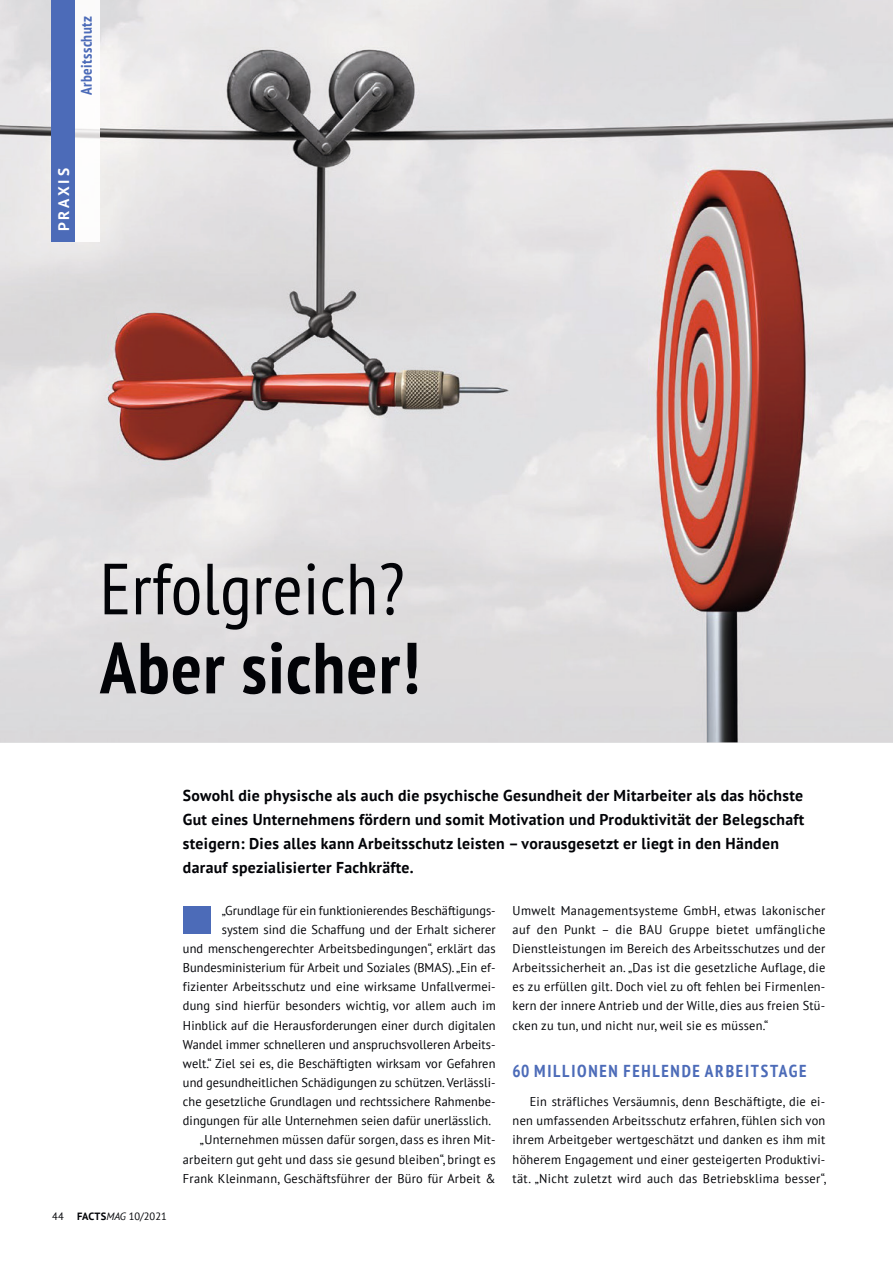
<style>
.page{position:relative;width:893px;height:1263px;background:#fff}
.page>*{position:absolute;margin:0;border:0;box-sizing:border-box;transform-origin:0 0}
.t1{font:condensed 72.3px "PT Sans";letter-spacing:.01em;color:#020307}
.t2{font:700 condensed 72.3px "PT Sans";letter-spacing:.02em;color:#020307}
.t3{font:700 condensed 17.25px "PT Sans";letter-spacing:.1em;color:#4c6bb8}
.t4{font:700 15.75px/24px "PT Sans";letter-spacing:.02em;color:#020307}
.t5{font:700 condensed 15.3px "PT Sans";letter-spacing:.03em;color:#4c6bb8}
.t6{font:700 15.3px "PT Sans";letter-spacing:.19em;color:#fff}
.t7{font:12.75px/19.2px "PT Sans";letter-spacing:.01em;color:#020307;text-align:justify}
.t8{font:10.5px "PT Sans";color:#020307}
.s1{font-weight:700}
.s2{font-style:italic}
</style>
<div class="page">
<div style="left:183px;top:906px;width:28px;height:28px;background:#4c6bb8"></div>
<img style="left:0;top:0;width:893px;height:742px">
<div style="left:51px;top:0;width:25px;height:242px;background:#4c6bb8"></div>
<img style="left:76px;top:0;width:24px;height:242px">
<p class="t5" style="left:76px;top:95px;width:81px;rotate:-90deg">Arbeitsschutz</p>
<p class="t6" style="left:53px;top:231px;width:65px;rotate:-90deg">PRAXIS</p>
<h1 class="t1" style="left:100px;top:542px;width:306px">Erfolgreich?</h1>
<h1 class="t2" style="left:100px;top:620px;width:321px">Aber sicher!</h1>
<p class="t4" style="left:183px;top:783px;width:623px">Sowohl die physische als auch die psychische Gesundheit der Mitarbeiter als das höchste Gut eines Unternehmens fördern und somit Motivation und Produktivität der Belegschaft steigern: Dies alles kann Arbeitsschutz leisten – vorausgesetzt er liegt in den Händen darauf spezialisierter Fachkräfte.</p>
<p class="t7" style="left:222px;top:900px;width:275px">„Grundlage für ein funktionierendes Beschäftigungs-</p>
<p class="t7" style="left:222px;top:919px;width:275px">system sind die Schaffung und der Erhalt sicherer</p>
<p class="t7" style="left:183px;top:939px;width:314px">und menschengerechter Arbeitsbedingungen“, erklärt das</p>
<p class="t7" style="left:183px;top:958px;width:314px">Bundesministerium für Arbeit und Soziales (BMAS). „Ein ef-</p>
<p class="t7" style="left:183px;top:977px;width:314px">fizienter Arbeitsschutz und eine wirksame Unfallvermei-</p>
<p class="t7" style="left:183px;top:996px;width:314px">dung sind hierfür besonders wichtig, vor allem auch im</p>
<p class="t7" style="left:183px;top:1015px;width:314px">Hinblick auf die Herausforderungen einer durch digitalen</p>
<p class="t7" style="left:183px;top:1034px;width:314px">Wandel immer schnelleren und anspruchsvolleren Arbeits-</p>
<p class="t7" style="left:183px;top:1053px;width:314px">welt.“ Ziel sei es, die Beschäftigten wirksam vor Gefahren</p>
<p class="t7" style="left:183px;top:1073px;width:314px">und gesundheitlichen Schädigungen zu schützen. Verlässli-</p>
<p class="t7" style="left:183px;top:1092px;width:314px">che gesetzliche Grundlagen und rechtssichere Rahmenbe-</p>
<p class="t7" style="left:183px;top:1111px;width:310px">dingungen für alle Unternehmen seien dafür unerlässlich.</p>
<p class="t7" style="left:200px;top:1130px;width:297px">„Unternehmen müssen dafür sorgen, dass es ihren Mit-</p>
<p class="t7" style="left:183px;top:1149px;width:314px">arbeitern gut geht und dass sie gesund bleiben“, bringt es</p>
<p class="t7" style="left:183px;top:1168px;width:314px">Frank Kleinmann, Geschäftsführer der Büro für Arbeit &amp;</p>
<p class="t7" style="left:513px;top:900px;width:314px">Umwelt Managementsysteme GmbH, etwas lakonischer auf den Punkt – die BAU Gruppe bietet umfängliche Dienstleistungen im Bereich des Arbeitsschutzes und der Arbeitssicherheit an. „Das ist die gesetzliche Auflage, die es zu erfüllen gilt. Doch viel zu oft fehlen bei Firmenlen&shy;kern der innere Antrieb und der Wille, dies aus freien Stü&shy;cken zu tun, und nicht nur, weil sie es müssen.“</p>
<h2 class="t3" style="left:513px;top:1059px;width:295px">60 MILLIONEN FEHLENDE ARBEITSTAGE</h2>
<p class="t7" style="left:513px;top:1092px;width:315px;text-indent:17px">Ein sträfliches Versäumnis, denn Beschäftigte, die ei&shy;nen umfassenden Arbeitsschutz erfahren, fühlen sich von ihrem Arbeitgeber wertgeschätzt und danken es ihm mit höherem Engagement und einer gesteigerten Produktivi&shy;tät. „Nicht zuletzt wird auch das Betriebsklima besser“,</p>
<p class="t8" style="left:52px;top:1210px;width:13px">44</p>
<p class="t8" style="left:77px;top:1210px;width:91px"><span class="s1">FACTS</span><span class="s2">MAG</span> 10/2021</p>
</div>
